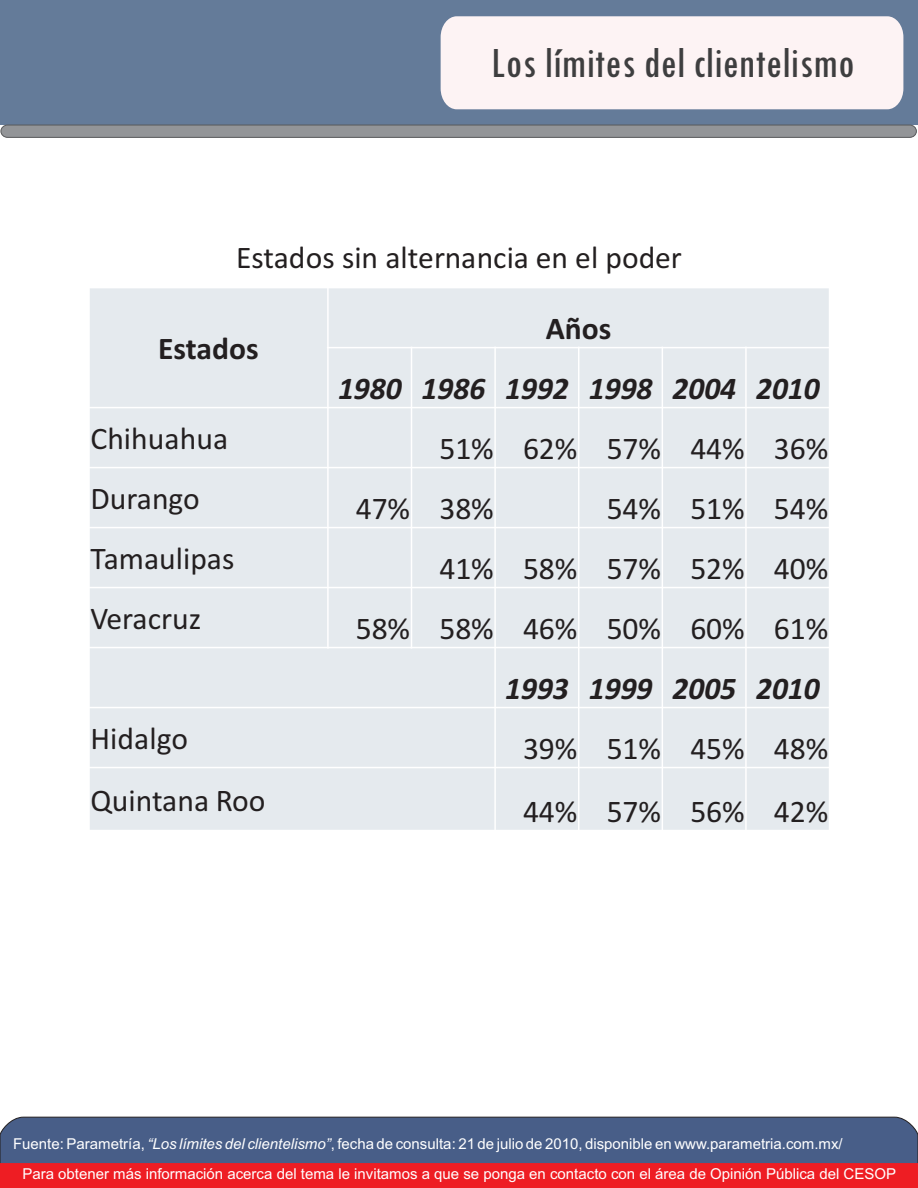
<style>
.page{position:relative;width:918px;height:1188px;background:#fff}
.page>*{position:absolute;margin:0;border:0;box-sizing:border-box;transform-origin:0 0}
.t1{font:condensed 45px "Tw Cen";color:#3e3e3f}
.t2{font:31.65px "Calibri";color:#231f20}
.t3{font:italic 700 31.65px "Calibri";letter-spacing:-.005em;color:#231f20}
.t4{font:700 31.65px "Calibri";color:#231f20}
.t5{font:18px "Calibri";color:#fff}
.t6{font:15px "Arial";color:#fff}
.s1{font-style:italic}
</style>
<div class="page">
<div style="left:89px;top:288px;width:239px;height:120px;background:#e5eaee"></div>
<div style="left:328px;top:288px;width:502px;height:60px;background:#e5eaee"></div>
<div style="left:328px;top:348px;width:84px;height:60px;background:#e5eaee"></div>
<div style="left:412px;top:348px;width:83px;height:60px;background:#e5eaee"></div>
<div style="left:495px;top:348px;width:84px;height:60px;background:#e5eaee"></div>
<div style="left:579px;top:348px;width:83px;height:60px;background:#e5eaee"></div>
<div style="left:662px;top:348px;width:84px;height:60px;background:#e5eaee"></div>
<div style="left:746px;top:348px;width:84px;height:60px;background:#e5eaee"></div>
<div style="left:89px;top:408px;width:239px;height:60px;background:#e5eaee"></div>
<div style="left:328px;top:408px;width:84px;height:60px;background:#e5eaee"></div>
<div style="left:412px;top:408px;width:83px;height:60px;background:#e5eaee"></div>
<div style="left:495px;top:408px;width:84px;height:60px;background:#e5eaee"></div>
<div style="left:579px;top:408px;width:83px;height:60px;background:#e5eaee"></div>
<div style="left:662px;top:408px;width:84px;height:60px;background:#e5eaee"></div>
<div style="left:746px;top:408px;width:84px;height:60px;background:#e5eaee"></div>
<div style="left:89px;top:468px;width:239px;height:60px;background:#e5eaee"></div>
<div style="left:328px;top:468px;width:84px;height:60px;background:#e5eaee"></div>
<div style="left:412px;top:468px;width:83px;height:60px;background:#e5eaee"></div>
<div style="left:495px;top:468px;width:84px;height:60px;background:#e5eaee"></div>
<div style="left:579px;top:468px;width:83px;height:60px;background:#e5eaee"></div>
<div style="left:662px;top:468px;width:84px;height:60px;background:#e5eaee"></div>
<div style="left:746px;top:468px;width:84px;height:60px;background:#e5eaee"></div>
<div style="left:89px;top:528px;width:239px;height:60px;background:#e5eaee"></div>
<div style="left:328px;top:528px;width:84px;height:60px;background:#e5eaee"></div>
<div style="left:412px;top:528px;width:83px;height:60px;background:#e5eaee"></div>
<div style="left:495px;top:528px;width:84px;height:60px;background:#e5eaee"></div>
<div style="left:579px;top:528px;width:83px;height:60px;background:#e5eaee"></div>
<div style="left:662px;top:528px;width:84px;height:60px;background:#e5eaee"></div>
<div style="left:746px;top:528px;width:84px;height:60px;background:#e5eaee"></div>
<div style="left:89px;top:588px;width:239px;height:60px;background:#e5eaee"></div>
<div style="left:328px;top:588px;width:84px;height:60px;background:#e5eaee"></div>
<div style="left:412px;top:588px;width:83px;height:60px;background:#e5eaee"></div>
<div style="left:495px;top:588px;width:84px;height:60px;background:#e5eaee"></div>
<div style="left:579px;top:588px;width:83px;height:60px;background:#e5eaee"></div>
<div style="left:662px;top:588px;width:84px;height:60px;background:#e5eaee"></div>
<div style="left:746px;top:588px;width:84px;height:60px;background:#e5eaee"></div>
<div style="left:89px;top:648px;width:406px;height:60px;background:#e5eaee"></div>
<div style="left:495px;top:648px;width:84px;height:60px;background:#e5eaee"></div>
<div style="left:579px;top:648px;width:83px;height:60px;background:#e5eaee"></div>
<div style="left:662px;top:648px;width:84px;height:60px;background:#e5eaee"></div>
<div style="left:746px;top:648px;width:84px;height:60px;background:#e5eaee"></div>
<div style="left:89px;top:708px;width:406px;height:60px;background:#e5eaee"></div>
<div style="left:495px;top:708px;width:84px;height:60px;background:#e5eaee"></div>
<div style="left:579px;top:708px;width:83px;height:60px;background:#e5eaee"></div>
<div style="left:662px;top:708px;width:84px;height:60px;background:#e5eaee"></div>
<div style="left:746px;top:708px;width:84px;height:60px;background:#e5eaee"></div>
<div style="left:89px;top:768px;width:406px;height:63px;background:#e5eaee"></div>
<div style="left:495px;top:768px;width:84px;height:63px;background:#e5eaee"></div>
<div style="left:579px;top:768px;width:83px;height:63px;background:#e5eaee"></div>
<div style="left:662px;top:768px;width:84px;height:63px;background:#e5eaee"></div>
<div style="left:746px;top:768px;width:84px;height:63px;background:#e5eaee"></div>
<hr style="left:327px;top:287px;width:2px;height:362px;background:#fff">
<hr style="left:411px;top:347px;width:1px;height:302px;background:#fff">
<hr style="left:494px;top:347px;width:2px;height:485px;background:#fff">
<hr style="left:578px;top:347px;width:1px;height:485px;background:#fff">
<hr style="left:662px;top:347px;width:1px;height:485px;background:#fff">
<hr style="left:745px;top:347px;width:2px;height:485px;background:#fff">
<hr style="left:327px;top:347px;width:504px;height:1px;background:#fff">
<hr style="left:88px;top:407px;width:743px;height:1px;background:#fff">
<hr style="left:88px;top:467px;width:743px;height:1px;background:#fff">
<hr style="left:88px;top:527px;width:743px;height:1px;background:#fff">
<hr style="left:88px;top:587px;width:743px;height:1px;background:#fff">
<hr style="left:88px;top:647px;width:743px;height:1px;background:#fff">
<hr style="left:88px;top:707px;width:743px;height:1px;background:#fff">
<hr style="left:88px;top:767px;width:743px;height:1px;background:#fff">
<hr style="left:88px;top:224px;width:2px;height:608px;background:#fff">
<hr style="left:829px;top:224px;width:1px;height:608px;background:#fff">
<hr style="left:88px;top:830px;width:743px;height:1px;background:#fff">
<div style="left:1px;top:0;width:917px;height:125px;background:#647b99"></div>
<svg style="left:1px;top:125px;width:916px;height:13px;background:#8c8e91"></svg>
<div style="left:441px;top:16px;width:462px;height:93px;background:#fdf3f4"></div>
<div style="left:0;top:1117px;width:918px;height:46px;background:#485e88"></div>
<div style="left:0;top:1163px;width:918px;height:25px;background:#ee1d23"></div>
<h1 class="t1" style="left:491px;top:48px;width:365px">Los límites del clientelismo</h1>
<h2 class="t2" style="left:236px;top:244px;width:447px">Estados sin alternancia en el poder</h2>
<h2 class="t4" style="left:158px;top:335px;width:102px">Estados</h2>
<h2 class="t4" style="left:546px;top:315px;width:67px">Años</h2>
<h2 class="t3" style="left:338px;top:375px;width:483px">1980 1986 1992 1998 2004 2010</h2>
<h2 class="t2" style="left:91px;top:425px;width:139px">Chihuahua</h2>
<h2 class="t2" style="left:439px;top:435px;width:390px">51% 62% 57% 44% 36%</h2>
<h2 class="t2" style="left:91px;top:485px;width:111px">Durango</h2>
<h2 class="t2" style="left:356px;top:495px;width:139px">47% 38%</h2>
<h2 class="t2" style="left:607px;top:495px;width:223px">54% 51% 54%</h2>
<h2 class="t2" style="left:91px;top:545px;width:145px">Tamaulipas</h2>
<h2 class="t2" style="left:439px;top:555px;width:390px">41% 58% 57% 52% 40%</h2>
<h2 class="t2" style="left:91px;top:605px;width:112px">Veracruz</h2>
<h2 class="t2" style="left:356px;top:615px;width:474px">58% 58% 46% 50% 60% 61%</h2>
<h2 class="t3" style="left:505px;top:675px;width:316px">1993 1999 2005 2010</h2>
<h2 class="t2" style="left:91px;top:725px;width:99px">Hidalgo</h2>
<h2 class="t2" style="left:523px;top:735px;width:307px">39% 51% 45% 48%</h2>
<h2 class="t2" style="left:91px;top:787px;width:176px">Quintana Roo</h2>
<h2 class="t2" style="left:523px;top:798px;width:307px">44% 57% 56% 42%</h2>
<p class="t6" style="left:13px;top:1138px;width:831px">Fuente: Parametría, <span class="s1">“Los límites del clientelismo”</span>, fecha de consulta: 21 de julio de 2010, disponible en www.parametria.com.mx/</p>
<p class="t5" style="left:13px;top:1139px;width:540px">Fuente: <span class="s1">Reforma</span>, "Rechazan estado 32", 19 de junio de 2010, p.2 (ciudad).</p>
<p class="t6" style="left:22px;top:1169px;width:875px">Para obtener más información acerca del tema le invitamos a que se ponga en contacto con el área de Opinión Pública del CESOP</p>
</div>
